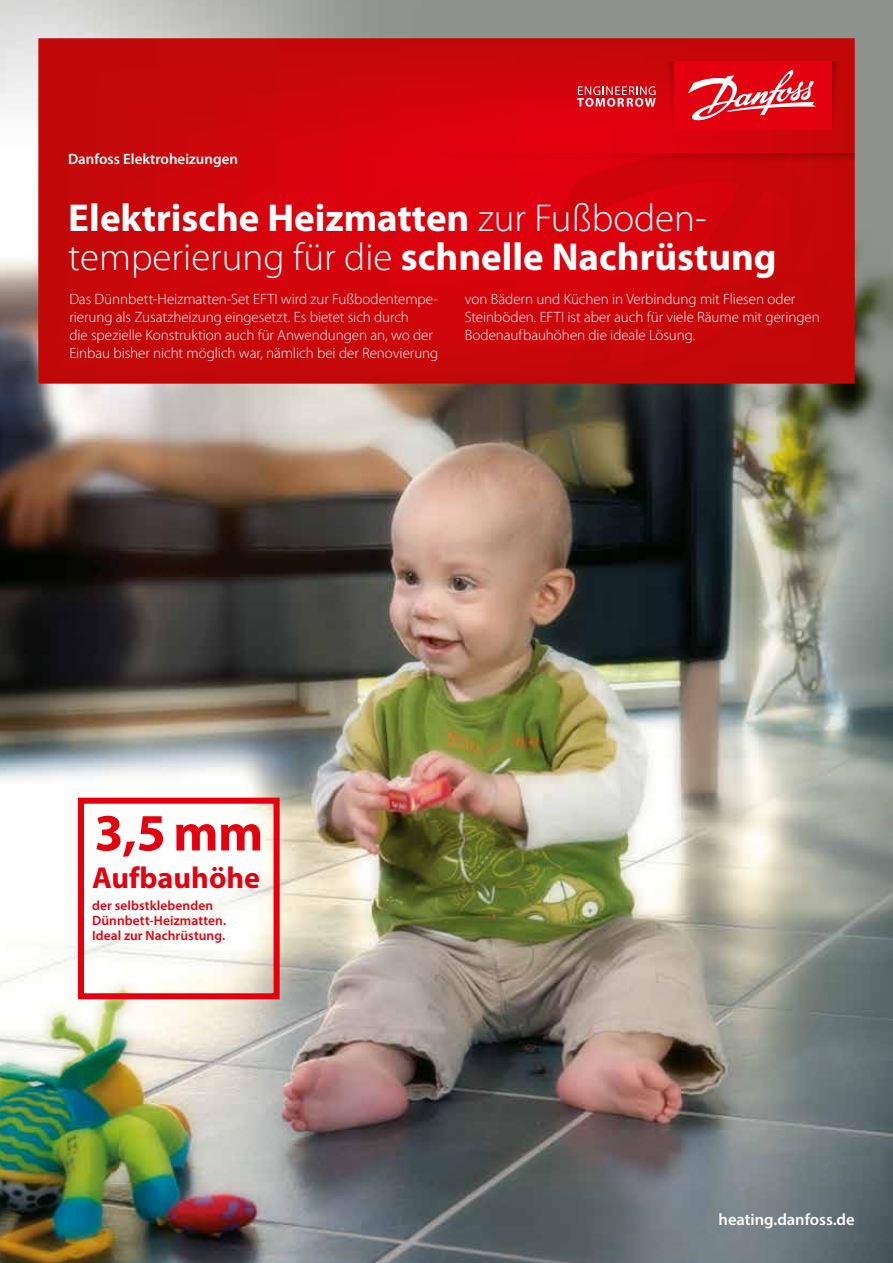
<style>
.page{position:relative;width:893px;height:1263px;background:#fff}
.page>*{position:absolute;margin:0;border:0;box-sizing:border-box;transform-origin:0 0}
.t1{font:700 52.65px "Myriad Pro";color:#e3000f}
.t2{font:700 39px/39px "Myriad Pro";color:#fff}
.t3{font:700 30.3px "Myriad Pro";color:#e3000f}
.t4{font:600 16.5px "Myriad Pro";color:#fff}
.t5{font:300 15px/18px "Myriad Pro";letter-spacing:-.005em;color:#fff}
.t6{font:600 15px "Myriad Pro";color:#fff}
.t7{font:600 13.5px/14.9px "Myriad Pro";letter-spacing:.01em;color:#e3000f}
.s1{font-weight:300}
</style>
<div class="page">
<img style="left:0;top:0;width:893px;height:1263px">
<svg style="left:38px;top:38px;width:817px;height:346px;background:#cd050b"></svg>
<svg style="left:546px;top:166px;width:308px;height:218px;background:#cb050a"></svg>
<div style="left:78px;top:798px;width:202px;height:201px;border:6px solid #e3000f"></div>
<svg style="left:832px;top:61px;width:12px;height:69px"></svg>
<svg style="left:358px;top:153px;width:497px;height:13px;background:#d0020c"></svg>
<div style="left:674px;top:61px;width:158px;height:69px;background:#e3000f"></div>
<svg style="left:577px;top:61px;width:97px;height:69px;background:#d81821"></svg>
<svg style="left:688px;top:70px;width:128px;height:51px"></svg>
<p class="t6" style="left:68px;top:150px;width:171px">Danfoss Elektroheizungen</p>
<h2 class="t2" style="left:68px;top:197px;width:710px">Elektrische Heizmatten <span class="s1">zur Fußboden&shy;temperierung für die</span> schnelle Nachrüstung</h2>
<p class="t5" style="left:69px;top:290px;width:371px">Das Dünnbett-Heizmatten-Set EFTI wird zur Fußbodentempe&shy;rierung als Zusatzheizung eingesetzt. Es bietet sich durch<br>die spezielle Konstruktion auch für Anwendungen an, wo der Einbau bisher nicht möglich war, nämlich bei der Renovierung</p>
<p class="t5" style="left:465px;top:290px;width:356px">von Bädern und Küchen in Verbindung mit Fliesen oder<br>Steinböden. EFTI ist aber auch für viele Räume mit geringen<br>Bodenaufbauhöhen die ideale Lösung.</p>
<h1 class="t1" style="left:94px;top:798px;width:170px">3,5mm</h1>
<h3 class="t3" style="left:92px;top:858px;width:170px">Aufbauhöhe</h3>
<p class="t7" style="left:92px;top:897px;width:136px">der selbstklebenden<br>Dünnbett-Heizmatten.<br>Ideal zur Nachrüstung.</p>
<p class="t4" style="left:719px;top:1209px;width:138px">heating.danfoss.de</p>
</div>
